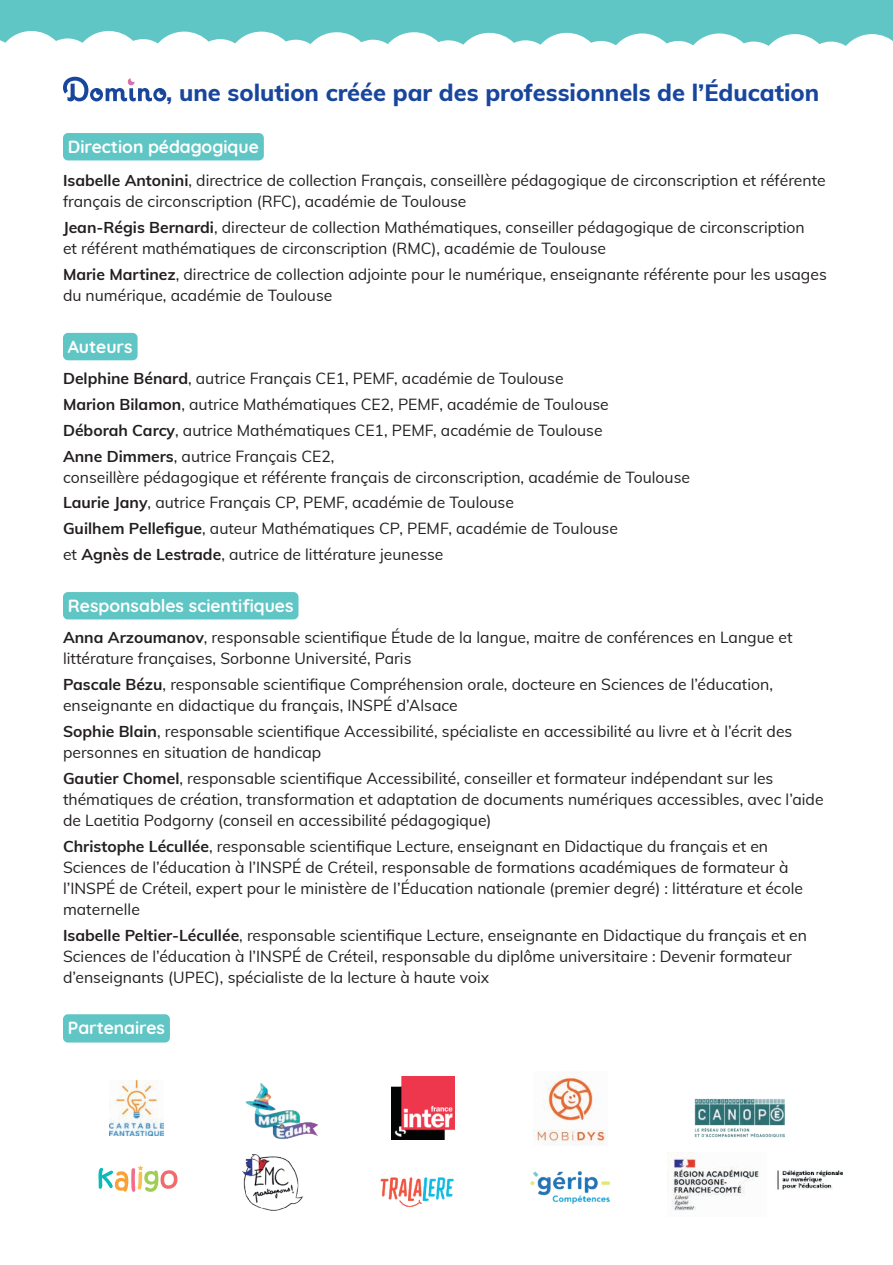
<style>
.page{position:relative;width:893px;height:1265px;background:#fff}
.page>*{position:absolute;margin:0;border:0;box-sizing:border-box;transform-origin:0 0}
.t1{font:800 23.62px "Muli";color:#18469d}
.t2{font:700 17.5px "Quicksand";color:#fff}
.t3{font:15.75px/21px "Muli";color:#231f20}
.s1{font-weight:700}
</style>
<div class="page">
<svg style="left:0;top:0;width:893px;height:46px;fill:#60c6c5"></svg>
<svg style="left:63px;top:77px;width:103px;height:24px"></svg>
<div style="left:63px;top:133px;width:201px;height:27px;background:#60c6c5;border-radius:5px"></div>
<div style="left:63px;top:333px;width:75px;height:27px;background:#60c6c5;border-radius:5px"></div>
<div style="left:63px;top:592px;width:235px;height:27px;background:#60c6c5;border-radius:5px"></div>
<div style="left:63px;top:1014px;width:107px;height:29px;background:#60c6c5;border-radius:5px"></div>
<img style="left:535px;top:1072px;width:72px;height:73px">
<img style="left:777px;top:1170px;width:65px;height:20px">
<img style="left:392px;top:1077px;width:63px;height:63px">
<img style="left:694px;top:1099px;width:90px;height:38px">
<img style="left:109px;top:1080px;width:54px;height:55px">
<img style="left:242px;top:1154px;width:62px;height:57px">
<img style="left:530px;top:1171px;width:80px;height:33px">
<img style="left:245px;top:1083px;width:73px;height:56px">
<img style="left:380px;top:1177px;width:74px;height:31px">
<img style="left:668px;top:1153px;width:92px;height:58px">
<svg style="left:98px;top:1165px;width:80px;height:27px"></svg>
<h1 class="t1" style="left:166px;top:76px;width:654px">, une solution créée par des professionnels de l’Éducation</h1>
<p class="t2" style="left:68px;top:132px;width:192px">Direction pédagogique</p>
<p class="t3" style="left:63px;top:169px;width:764px"><span class="s1">Isabelle Antonini</span>, directrice de collection Français, conseillère pédagogique de circonscription et référente français de circonscription (RFC), académie de Toulouse</p>
<p class="t3" style="left:63px;top:216px;width:743px"><span class="s1">Jean-Régis Bernardi</span>, directeur de collection Mathématiques, conseiller pédagogique de circonscription et référent mathématiques de circonscription (RMC), académie de Toulouse</p>
<p class="t3" style="left:63px;top:263px;width:765px"><span class="s1">Marie Martinez</span>, directrice de collection adjointe pour le numérique, enseignante référente pour les usages du numérique, académie de Toulouse</p>
<p class="t2" style="left:68px;top:332px;width:66px">Auteurs</p>
<p class="t3" style="left:63px;top:364px;width:547px;line-height:25.9px"><span class="s1">Delphine Bénard</span>, autrice Français CE1, PEMF, académie de Toulouse <span class="s1">Marion Bilamon</span>, autrice Mathématiques CE2, PEMF, académie de Toulouse <span class="s1">Déborah Carcy</span>, autrice Mathématiques CE1, PEMF, académie de Toulouse <span class="s1">Anne Dimmers</span>, autrice Français CE2,</p>
<p class="t3" style="left:63px;top:463px;width:629px;line-height:25.9px">conseillère pédagogique et référente français de circonscription, académie de Toulouse <span class="s1">Laurie Jany</span>, autrice Français CP, PEMF, académie de Toulouse<br><span class="s1">Guilhem Pellefigue</span>, auteur Mathématiques CP, PEMF, académie de Toulouse<br>et <span class="s1">Agnès de Lestrade</span>, autrice de littérature jeunesse</p>
<p class="t2" style="left:68px;top:591px;width:227px">Responsables scientifiques</p>
<p class="t3" style="left:63px;top:626px;width:731px"><span class="s1">Anna Arzoumanov</span>, responsable scientifique Étude de la langue, maitre de conférences en Langue et littérature françaises, Sorbonne Université, Paris</p>
<p class="t3" style="left:63px;top:673px;width:712px"><span class="s1">Pascale Bézu</span>, responsable scientifique Compréhension orale, docteure en Sciences de l’éducation, enseignante en didactique du français, INSPÉ d’Alsace</p>
<p class="t3" style="left:63px;top:720px;width:731px"><span class="s1">Sophie Blain</span>, responsable scientifique Accessibilité, spécialiste en accessibilité au livre et à l’écrit des personnes en situation de handicap</p>
<p class="t3" style="left:63px;top:767px;width:762px"><span class="s1">Gautier Chomel</span>, responsable scientifique Accessibilité, conseiller et formateur indépendant sur les thématiques de création, transformation et adaptation de documents numériques accessibles, avec l’aide de Laetitia Podgorny (conseil en accessibilité pédagogique)</p>
<p class="t3" style="left:63px;top:835px;width:742px"><span class="s1">Christophe Lécullée</span>, responsable scientifique Lecture, enseignant en Didactique du français et en Sciences de l’éducation à l’INSPÉ de Créteil, responsable de formations académiques de formateur à l’INSPÉ de Créteil, expert pour le ministère de l’Éducation nationale (premier degré) : littérature et école maternelle</p>
<p class="t3" style="left:63px;top:924px;width:745px"><span class="s1">Isabelle Peltier-Lécullée</span>, responsable scientifique Lecture, enseignante en Didactique du français et en<br>Sciences de l’éducation à l’INSPÉ de Créteil, responsable du diplôme universitaire : Devenir formateur d’enseignants (UPEC), spécialiste de la lecture à haute voix</p>
<p class="t2" style="left:68px;top:1013px;width:98px">Partenaires</p>
</div>
